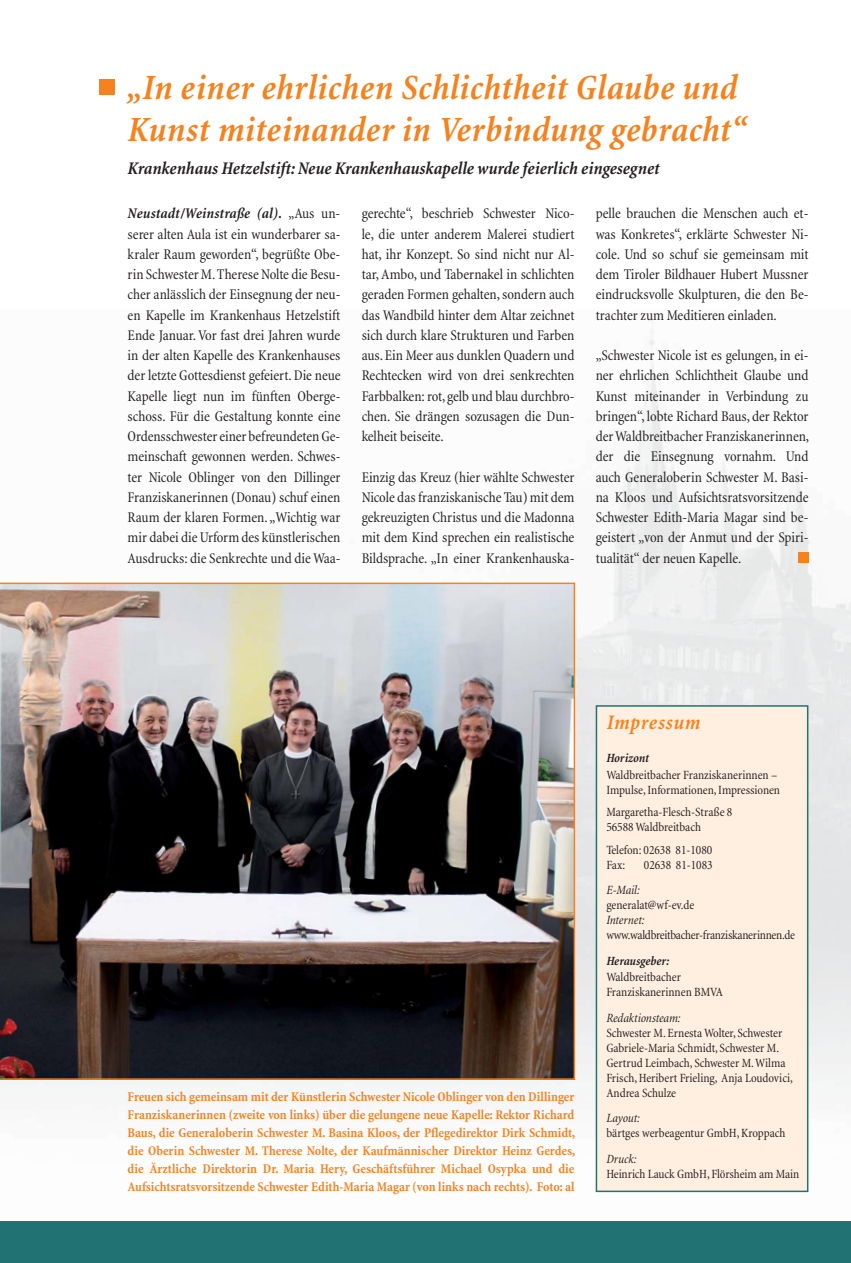
<style>
.page{position:relative;width:851px;height:1263px;background:#fff}
.page>*{position:absolute;margin:0;border:0;box-sizing:border-box;transform-origin:0 0}
.t1{font:italic 700 condensed 36px/42px "Minion";letter-spacing:.01em;color:#f5821f}
.t2{font:italic 700 condensed 21px "Minion";letter-spacing:.035em;color:#f5821f}
.t3{font:italic 700 condensed 18px "Minion";color:#231f20}
.t4{font:condensed 15px/20.2px "Minion";color:#231f20;text-align:justify}
.t5{font:700 condensed 13.5px/18px "Minion";color:#f5821f;text-align:justify}
.t6{font:condensed 12.75px/15px "Minion";letter-spacing:-.005em;color:#231f20}
.t7{font:italic condensed 12.75px "Minion";letter-spacing:-.01em;color:#231f20}
.t8{font:italic 700 condensed 12.75px "Minion";letter-spacing:-.005em;color:#231f20}
.s1{font-weight:700;font-style:italic}
</style>
<div class="page">
<img style="left:0;top:320px;width:850px;height:873px">
<div style="left:0;top:1221px;width:850px;height:41px;background:#217273"></div>
<div style="left:596px;top:706px;width:211px;height:485px;background:#ffefe0"></div>
<div style="left:595px;top:705px;width:213px;height:487px;border:2px solid #217273"></div>
<div style="left:99px;top:79px;width:16px;height:16px;background:#f5821f"></div>
<div style="left:798px;top:553px;width:10px;height:10px;background:#f5821f"></div>
<img style="left:0;top:583px;width:575px;height:497px">
<h1 class="t1" style="left:128px;top:70px;width:619px">„In einer ehrlichen Schlichtheit Glaube und<br>Kunst miteinander in Verbindung gebracht“</h1>
<p class="t3" style="left:128px;top:161px;width:533px">Krankenhaus Hetzelstift: Neue Krankenhauskapelle wurde feierlich eingesegnet</p>
<p class="t4" style="left:128px;top:205px;width:214px"><span class="s1">Neustadt/Weinstraße (al).</span> „Aus un&shy;serer alten Aula ist ein wunderbarer sa&shy;kraler Raum geworden“, begrüßte Obe&shy;rin Schwester M. Therese Nolte die Besu&shy;cher anlässlich der Einsegnung der neu&shy;en Kapelle im Krankenhaus Hetzelstift Ende Januar. Vor fast drei Jahren wurde in der alten Kapelle des Krankenhauses der letzte Gottesdienst gefeiert. Die neue Kapelle liegt nun im fünften Oberge&shy;schoss. Für die Gestaltung konnte eine Ordensschwester einer befreundeten Ge&shy;meinschaft gewonnen werden. Schwes&shy;ter Nicole Oblinger von den Dillinger Franziskanerinnen (Donau) schuf einen Raum der klaren Formen. „Wichtig war mir dabei die Urform des künstlerischen Ausdrucks: die Senkrechte und die Waa-</p>
<p class="t4" style="left:361px;top:205px;width:214px">gerechte“, beschrieb Schwester Nico&shy;le, die unter anderem Malerei studiert hat, ihr Konzept. So sind nicht nur Al&shy;tar, Ambo, und Tabernakel in schlichten geraden Formen gehalten, sondern auch das Wandbild hinter dem Altar zeichnet sich durch klare Strukturen und Farben aus. Ein Meer aus dunklen Quadern und Rechtecken wird von drei senkrechten Farbbalken: rot, gelb und blau durchbro&shy;chen. Sie drängen sozusagen die Dun&shy;kelheit beiseite.</p>
<p class="t4" style="left:595px;top:205px;width:214px">pelle brauchen die Menschen auch et&shy;was Konkretes“, erklärte Schwester Ni&shy;cole. Und so schuf sie gemeinsam mit dem Tiroler Bildhauer Hubert Mussner eindrucksvolle Skulpturen, die den Be&shy;trachter zum Meditieren einladen.</p>
<p class="t4" style="left:595px;top:347px;width:215px">„Schwester Nicole ist es gelungen, in ei&shy;ner ehrlichen Schlichtheit Glaube und Kunst miteinander in Verbindung zu bringen“, lobte Richard Baus, der Rektor der Waldbreitbacher Franziskanerinnen, der die Einsegnung vornahm. Und auch Generaloberin Schwester M. Basi&shy;na Kloos und Aufsichtsratsvorsitzende Schwester Edith-Maria Magar sind be&shy;geistert „von der Anmut und der Spiri&shy;tualität“ der neuen Kapelle.</p>
<p class="t4" style="left:361px;top:468px;width:214px">Einzig das Kreuz (hier wählte Schwester Nicole das franziskanische Tau) mit dem gekreuzigten Christus und die Madonna mit dem Kind sprechen ein realistische Bildsprache. „In einer Krankenhauska-</p>
<p class="t5" style="left:128px;top:1089px;width:449px">Freuen sich gemeinsam mit der Künstlerin Schwester Nicole Oblinger von den Dillinger Franziskanerinnen (zweite von links) über die gelungene neue Kapelle: Rektor Richard Baus, die Generaloberin Schwester M. Basina Kloos, der Pflegedirektor Dirk Schmidt, die Oberin Schwester M. Therese Nolte, der Kaufmännischer Direktor Heinz Gerdes, die Ärztliche Direktorin Dr. Maria Hery, Geschäftsführer Michael Osypka und die Aufsichtsratsvorsitzende Schwester Edith-Maria Magar (von links nach rechts). Foto: al</p>
<h2 class="t2" style="left:606px;top:714px;width:95px">Impressum</h2>
<p class="t8" style="left:606px;top:753px;width:44px">Horizont</p>
<p class="t6" style="left:606px;top:768px;width:175px">Waldbreitbacher Franziskanerinnen –<br>Impulse, Informationen, Impressionen</p>
<p class="t6" style="left:606px;top:806px;width:127px">Margaretha-Flesch-Straße 8<br>56588 Waldbreitbach</p>
<p class="t6" style="left:606px;top:843px;width:107px">Telefon: 02638 81-1080<br>Fax:</p>
<p class="t6" style="left:643px;top:858px;width:70px">02638 81-1083</p>
<p class="t7" style="left:606px;top:885px;width:35px">E-Mail:</p>
<p class="t6" style="left:606px;top:899px;width:89px">generalat@wf-ev.de</p>
<p class="t7" style="left:606px;top:915px;width:40px">Internet:</p>
<p class="t6" style="left:606px;top:929px;width:190px">www.waldbreitbacher-franziskanerinnen.de</p>
<p class="t8" style="left:606px;top:955px;width:64px">Herausgeber:</p>
<p class="t6" style="left:606px;top:971px;width:118px">Waldbreitbacher<br>Franziskanerinnen BMVA</p>
<p class="t7" style="left:606px;top:1012px;width:76px">Redaktionsteam:</p>
<p class="t6" style="left:606px;top:1026px;width:188px">Schwester M. Ernesta Wolter, Schwester Gabriele-Maria Schmidt, Schwester M.<br>Gertrud Leimbach, Schwester M. Wilma Frisch, Heribert Frieling, Anja Loudovici, Andrea Schulze</p>
<p class="t7" style="left:606px;top:1113px;width:35px">Layout:</p>
<p class="t6" style="left:606px;top:1127px;width:181px">bärtges werbeagentur GmbH, Kroppach</p>
<p class="t7" style="left:606px;top:1153px;width:32px">Druck:</p>
<p class="t6" style="left:606px;top:1167px;width:194px">Heinrich Lauck GmbH, Flörsheim am Main</p>
</div>
